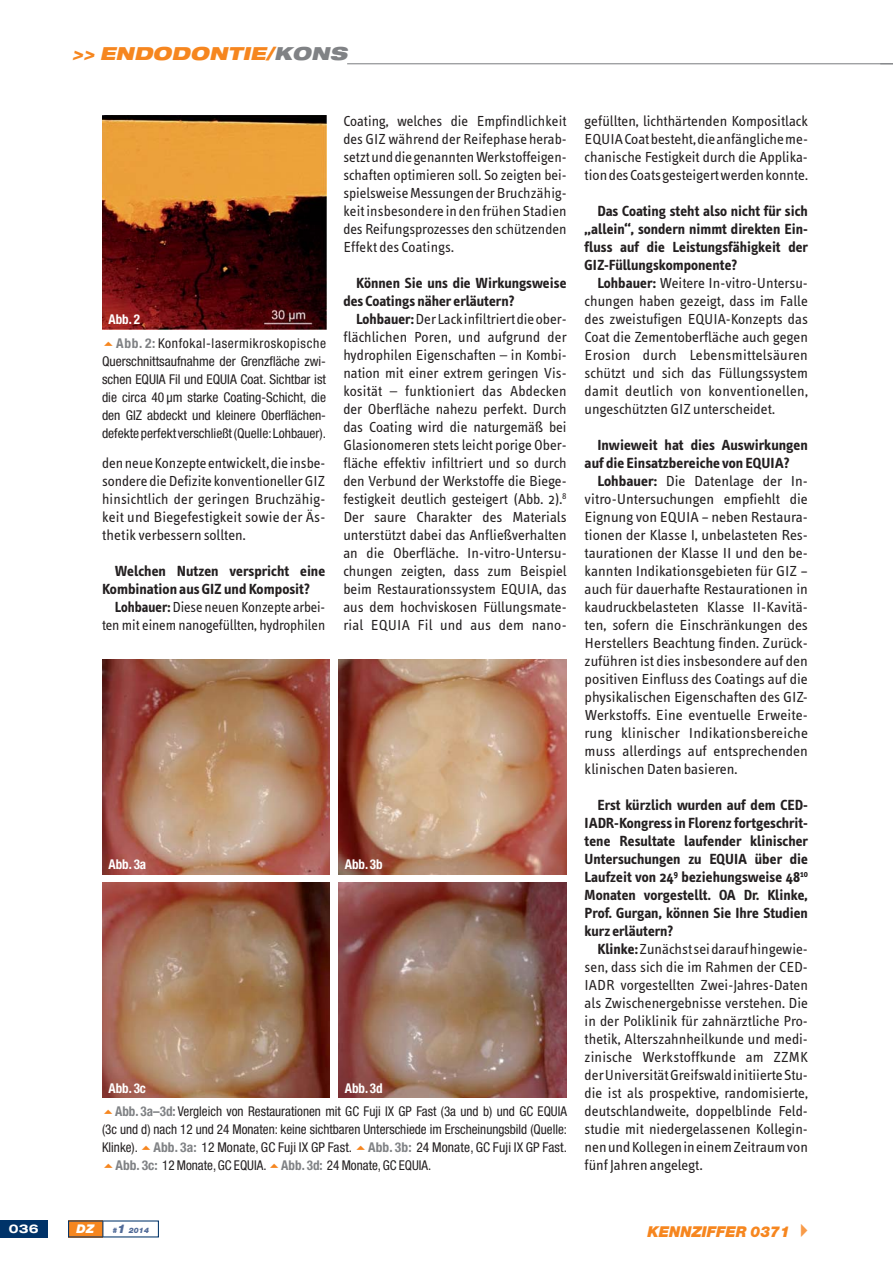
<style>
.page{position:relative;width:893px;height:1263px;background:#fff}
.page>*{position:absolute;margin:0;border:0;box-sizing:border-box;transform-origin:0 0}
.t1{font:italic 900 expanded 18px "Helvetica Neue";color:#f6861f}
.t2{font:15px/18px "Info Text";color:#231f20;text-align:justify}
.t3{font:15px/18px "Info Text";color:#231f20;text-align:justify;scale:1.04 1}
.t4{font:700 15px/18px "Info Text";color:#231f20}
.t5{font:italic 900 15px "Helvetica Neue";color:#f6861f}
.t6{font:condensed 13.5px/18px "Helvetica Neue";color:#231f20;text-align:justify}
.t7{font:700 condensed 13.5px "Helvetica Neue";color:#fff}
.t8{font:700 expanded 12px "Helvetica Neue";color:#fff}
.t9{font:italic 900 12px "Helvetica Neue";color:#fff}
.t10{font:italic 900 7.5px "Helvetica Neue";color:#516b98}
.s1{color:#808285}
.s2{font-weight:700;color:#808285}
.s3{font-weight:700}
.s4{font-size:12px}
.s5{color:#f89b49}
</style>
<div class="page">
<div style="left:68px;top:1220px;width:35px;height:17px;background:#f6861f"></div>
<div style="left:0;top:1220px;width:48px;height:17px;background:#003369"></div>
<svg style="left:102px;top:1221px;width:1px;height:16px"></svg>
<hr style="left:347px;top:63px;width:546px;height:1px;background:#808285">
<img style="left:102px;top:116px;width:224px;height:213px">
<img style="left:102px;top:659px;width:228px;height:215px">
<img style="left:338px;top:659px;width:229px;height:215px">
<img style="left:102px;top:882px;width:228px;height:216px">
<img style="left:338px;top:882px;width:229px;height:216px">
<p class="t1" style="left:72px;top:45px;width:280px">&gt;&gt; ENDODONTIE/<span class="s1">KONS</span></p>
<p class="t7" style="left:108px;top:314px;width:33px">Abb. 2</p>
<p class="t6" style="left:102px;top:336px;width:225px;text-indent:14px"><span class="s2">Abb. 2:</span> Konfokal-lasermikroskopische Querschnittsaufnahme der Grenzfläche zwi&shy;schen EQUIA Fil und EQUIA Coat. Sichtbar ist die circa 40 µm starke Coating-Schicht, die den GIZ abdeckt und kleinere Oberflächen&shy;defekte perfekt verschließt (Quelle: Lohbauer).</p>
<p class="t2" style="left:102px;top:455px;width:225px">den neue Konzepte entwickelt, die insbe&shy;sondere die Defizite konventioneller GIZ hinsichtlich der geringen Bruchzähig&shy;keit und Biegefestigkeit sowie der Äs&shy;thetik verbessern sollten.</p>
<p class="t4" style="left:102px;top:564px;width:225px;text-indent:13px">Welchen Nutzen verspricht eine<br>Kombination aus GIZ und Komposit?</p>
<p class="t2" style="left:102px;top:599px;width:225px;text-align:right"><span class="s3">Lohbauer:</span>Diese neuen Konzepte arbei&shy;ten mit einem nanogefüllten, hydrophilen</p>
<p class="t2" style="left:343px;top:113px;width:225px">Coating, welches die Empfindlichkeit des GIZ während der Reifephase herab&shy;setzt und die genannten Werkstoffeigen&shy;schaften optimieren soll. So zeigten bei&shy;spielsweise Messungen der Bruchzähig&shy;keit insbesondere in den frühen Stadien des Reifungsprozesses den schützenden Effekt des Coatings.</p>
<p class="t4" style="left:343px;top:276px;width:225px;text-indent:13px">Können Sie uns die Wirkungsweise des Coatings näher erläutern?</p>
<p class="t2" style="left:343px;top:311px;width:225px;text-indent:13px"><span class="s3">Lohbauer:</span> Der Lack infiltriert die ober&shy;flächlichen Poren, und aufgrund der hydrophilen Eigenschaften – in Kombi&shy;nation mit einer extrem geringen Vis&shy;kosität – funktioniert das Abdecken der Oberfläche nahezu perfekt. Durch das Coating wird die naturgemäß bei Glasionomeren stets leicht porige Ober&shy;fläche effektiv infiltriert und so durch den Verbund der Werkstoffe die Biege&shy;festigkeit deutlich gesteigert (Abb. 2).<sup>8<br></sup>Der saure Charakter des Materials unterstützt dabei das Anfließverhalten an die Oberfläche. In-vitro-Untersu&shy;chungen zeigten, dass zum Beispiel beim Restaurationssystem EQUIA, das aus dem hochviskosen Füllungsmate&shy;rial EQUIA Fil und aus dem nano-</p>
<p class="t7" style="left:108px;top:859px;width:39px">Abb. 3a</p>
<p class="t7" style="left:345px;top:859px;width:40px">Abb. 3b</p>
<p class="t7" style="left:108px;top:1083px;width:39px">Abb. 3c</p>
<p class="t7" style="left:345px;top:1083px;width:40px">Abb. 3d</p>
<p class="t6" style="left:115px;top:1104px;width:453px"><span class="s2">Abb. 3a–3d:</span> Vergleich von Restaurationen mit GC Fuji IX GP Fast (3a und b) und GC EQUIA</p>
<p class="t6" style="left:102px;top:1122px;width:466px">(3c und d) nach 12 und 24 Monaten: keine sichtbaren Unterschiede im Erscheinungsbild (Quelle:</p>
<p class="t6" style="left:102px;top:1140px;width:466px">Klinke). <span class="s2">Abb. 3a:</span> 12 Monate, GC Fuji IX GP Fast. <span class="s2">Abb. 3b:</span> 24 Monate, GC Fuji IX GP Fast.</p>
<p class="t6" style="left:116px;top:1158px;width:317px"><span class="s2">Abb. 3c:</span> 12 Monate, GC EQUIA. <span class="s2">Abb. 3d:</span> 24 Monate, GC EQUIA.</p>
<p class="t2" style="left:585px;top:113px;width:225px">gefüllten, lichthärtenden Kompositlack EQUIA Coat besteht, die anfängliche me&shy;chanische Festigkeit durch die Applika&shy;tion des Coats gesteigert werden konnte.</p>
<p class="t4" style="left:585px;top:204px;width:225px;text-align:justify;text-indent:13px">Das Coating steht also nicht für sich „allein“, sondern nimmt direkten Ein&shy;fluss auf die Leistungsfähigkeit der GIZ-Füllungskomponente?</p>
<p class="t2" style="left:585px;top:275px;width:225px;text-indent:13px"><span class="s3">Lohbauer:</span> Weitere In-vitro-Untersu&shy;chungen haben gezeigt, dass im Falle des zweistufigen EQUIA-Konzepts das Coat die Zementoberfläche auch gegen Erosion durch Lebensmittelsäuren schützt und sich das Füllungssystem damit deutlich von konventionellen, ungeschützten GIZ unterscheidet.</p>
<p class="t4" style="left:585px;top:438px;width:225px;text-indent:13px">Inwieweit hat dies Auswirkungen auf die Einsatzbereiche von EQUIA?</p>
<p class="t3" style="left:585px;top:473px;width:216px;text-indent:13px"><span class="s3">Lohbauer:</span> Die Datenlage der In&shy;vitro-Untersuchungen empfiehlt die Eignung von EQUIA − neben Restaura&shy;tionen der Klasse I, unbelasteten Res&shy;taurationen der Klasse II und den be&shy;kannten Indikationsgebieten für GIZ − auch für dauerhafte Restaurationen in kaudruckbelasteten Klasse II-Kavitä&shy;ten, sofern die Einschränkungen des Herstellers Beachtung finden. Zurück&shy;zuführen ist dies insbesondere auf den positiven Einfluss des Coatings auf die physikalischen Eigenschaften des GIZ-Werkstoffs. Eine eventuelle Erweite&shy;rung klinischer Indikationsbereiche muss allerdings auf entsprechenden klinischen Daten basieren.</p>
<p class="t4" style="left:585px;top:798px;width:225px;text-align:justify;text-indent:13px">Erst kürzlich wurden auf dem CED-IADR-Kongress in Florenz fortgeschrit&shy;tene Resultate laufender klinischer Untersuchungen zu EQUIA über die Laufzeit von 24<sup>9</sup> beziehungsweise 48<sup>10<br></sup>Monaten vorgestellt. OA Dr. Klinke, Prof. Gurgan, können Sie Ihre Studien kurz erläutern?</p>
<p class="t2" style="left:585px;top:941px;width:225px;text-indent:13px"><span class="s3">Klinke:</span> Zunächst sei darauf hingewie&shy;sen, dass sich die im Rahmen der CED-IADR vorgestellten Zwei-Jahres-Daten als Zwischenergebnisse verstehen. Die in der Poliklinik für zahnärztliche Pro&shy;thetik, Alterszahnheilkunde und medi&shy;zinische Werkstoffkunde am ZZMK der Universität Greifswald initiierte Stu&shy;die ist als prospektive, randomisierte, deutschlandweite, doppelblinde Feld&shy;studie mit niedergelassenen Kollegin&shy;nen und Kollegen in einem Zeitraum von fünf Jahren angelegt.</p>
<p class="t8" style="left:9px;top:1224px;width:31px">036</p>
<p class="t9" style="left:77px;top:1224px;width:19px">DZ</p>
<p class="t10" style="left:112px;top:1227px;width:38px">#<span class="s4">1</span> 2014</p>
<p class="t5" style="left:647px;top:1227px;width:168px">KENNZIFFER 0371 <span class="s5">✔</span></p>
</div>
